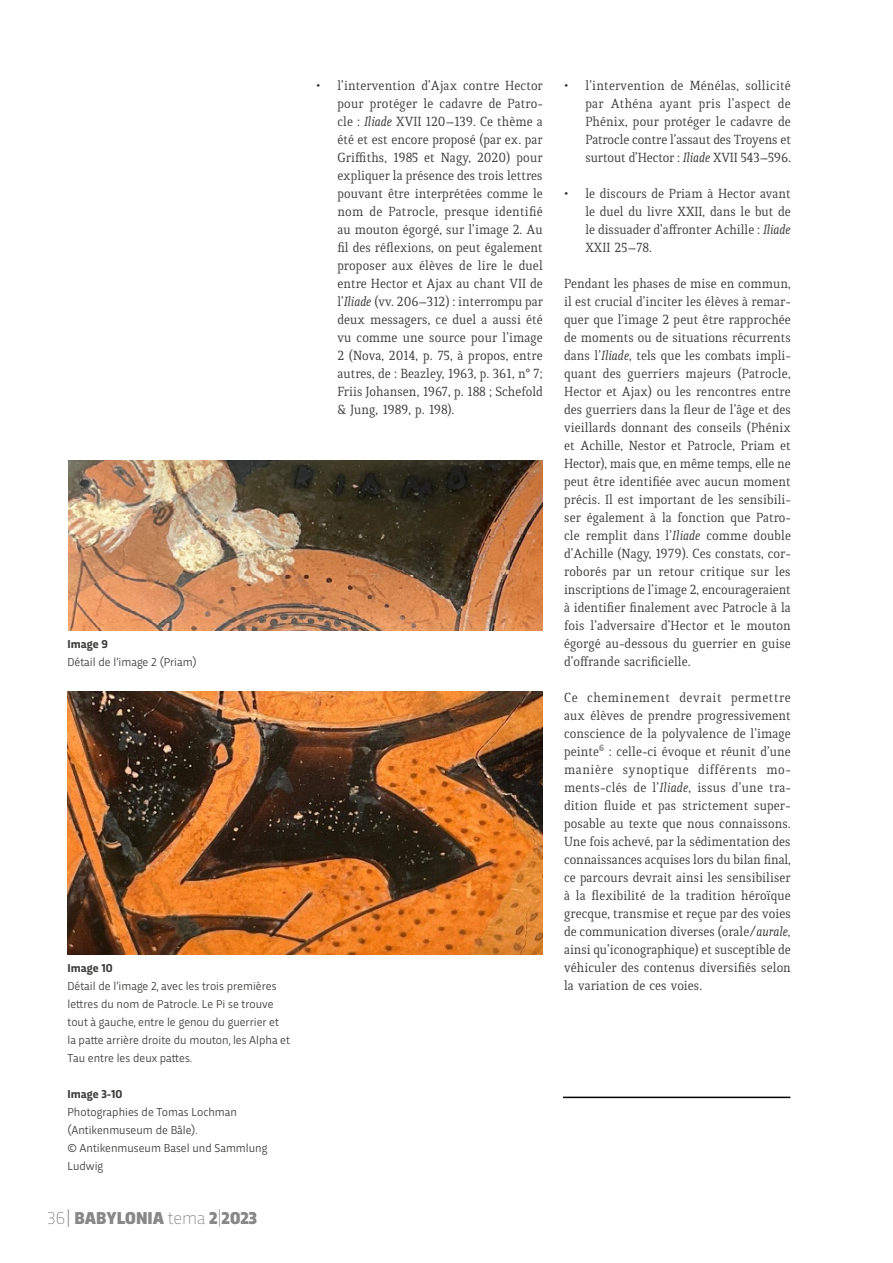
<style>
.page{position:relative;width:893px;height:1263px;background:#fff}
.page>*{position:absolute;margin:0;border:0;box-sizing:border-box;transform-origin:0 0}
.t1{font:900 18px "Trasandina";color:#878787}
.t2{font:14.25px/18px "Quiroga Serif Pro";color:#3c3c3b;text-align:justify}
.t3{font:12px/18px "Trasandina";color:#3c3c3b}
.t4{font:700 12px "Trasandina";color:#3c3c3b}
.s1{font-weight:200}
.s2{font-weight:300}
.s3{font-style:italic}
</style>
<div class="page">
<img style="left:68px;top:461px;width:475px;height:169px">
<img style="left:67px;top:692px;width:476px;height:262px">
<hr style="left:563px;top:1096px;width:227px;height:2px;background:#000">
<p class="t4" style="left:68px;top:635px;width:42px">Image 9</p>
<p class="t3" style="left:68px;top:652px;width:131px">Détail de l’image 2 (Priam)</p>
<p class="t4" style="left:68px;top:959px;width:47px">Image 10</p>
<p class="t3" style="left:68px;top:976px;width:224px">Détail de l’image 2, avec les trois premières lettres du nom de Patrocle. Le Pi se trouve tout à gauche, entre le genou du guerrier et la patte arrière droite du mouton, les Alpha et Tau entre les deux pattes.</p>
<p class="t4" style="left:68px;top:1085px;width:56px">Image 3-10</p>
<p class="t3" style="left:68px;top:1102px;width:201px">Photographies de Tomas Lochman (Antikenmuseum de Bâle).<br>© Antikenmuseum Basel und Sammlung<br>Ludwig</p>
<p class="t1" style="left:48px;top:1205px;width:211px"><span class="s1">36</span><span class="s2">|</span> BABYLONIA <span class="s1">tema</span> 2<span class="s1">|</span>2023</p>
<p class="t2" style="left:337px;top:77px;width:207px;text-indent:-21px">• l’intervention d’Ajax contre Hector pour protéger le cadavre de Patro&shy;cle : <span class="s3">Iliade</span> XVII 120–139. Ce thème a été et est encore proposé (par ex. par Griffiths, 1985 et Nagy, 2020) pour expliquer la présence des trois lettres pouvant être interprétées comme le nom de Patrocle, presque identifié au mouton égorgé, sur l’image 2. Au fil des réflexions, on peut également proposer aux élèves de lire le duel entre Hector et Ajax au chant VII de l’<span class="s3">Iliade</span> (vv. 206–312) : interrompu par deux messagers, ce duel a aussi été vu comme une source pour l’image 2 (Nova, 2014, p. 75, à propos, entre autres, de : Beazley, 1963, p. 361, n° 7; Friis Johansen, 1967, p. 188 ; Schefold &amp; Jung, 1989, p. 198).</p>
<p class="t2" style="left:585px;top:77px;width:207px;text-indent:-21px">• l’intervention de Ménélas, sollicité par Athéna ayant pris l’aspect de Phénix, pour protéger le cadavre de Patrocle contre l’assaut des Troyens et surtout d’Hector : <span class="s3">Iliade</span> XVII 543–596.</p>
<p class="t2" style="left:585px;top:185px;width:207px;text-indent:-21px">• le discours de Priam à Hector avant le duel du livre XXII, dans le but de le dissuader d’affronter Achille : <span class="s3">Iliade </span>XXII 25–78.</p>
<p class="t2" style="left:564px;top:275px;width:228px">Pendant les phases de mise en commun, il est crucial d’inciter les élèves à remar&shy;quer que l’image 2 peut être rapprochée de moments ou de situations récurrents dans l’<span class="s3">Iliade</span>, tels que les combats impli&shy;quant des guerriers majeurs (Patrocle, Hector et Ajax) ou les rencontres entre des guerriers dans la fleur de l’âge et des vieillards donnant des conseils (Phénix et Achille, Nestor et Patrocle, Priam et Hector), mais que, en même temps, elle ne peut être identifiée avec aucun moment précis. Il est important de les sensibili&shy;ser également à la fonction que Patro&shy;cle remplit dans l’<span class="s3">Iliade</span> comme double d’Achille (Nagy, 1979). Ces constats, cor&shy;roborés par un retour critique sur les inscriptions de l’image 2, encourageraient à identifier finalement avec Patrocle à la fois l’adversaire d’Hector et le mouton égorgé au-dessous du guerrier en guise d’offrande sacrificielle.</p>
<p class="t2" style="left:564px;top:688px;width:228px">Ce cheminement devrait permettre aux élèves de prendre progressivement conscience de la polyvalence de l’image peinte<sup>6</sup> : celle-ci évoque et réunit d’une manière synoptique différents mo&shy;ments-clés de l’<span class="s3">Iliade</span>, issus d’une tra&shy;dition fluide et pas strictement super&shy;posable au texte que nous connaissons.<br>Une fois achevé, par la sédimentation des connaissances acquises lors du bilan final, ce parcours devrait ainsi les sensibiliser à la flexibilité de la tradition héroïque grecque, transmise et reçue par des voies de communication diverses (orale/<span class="s3">aurale</span>, ainsi qu’iconographique) et susceptible de véhiculer des contenus diversifiés selon la variation de ces voies.</p>
</div>
